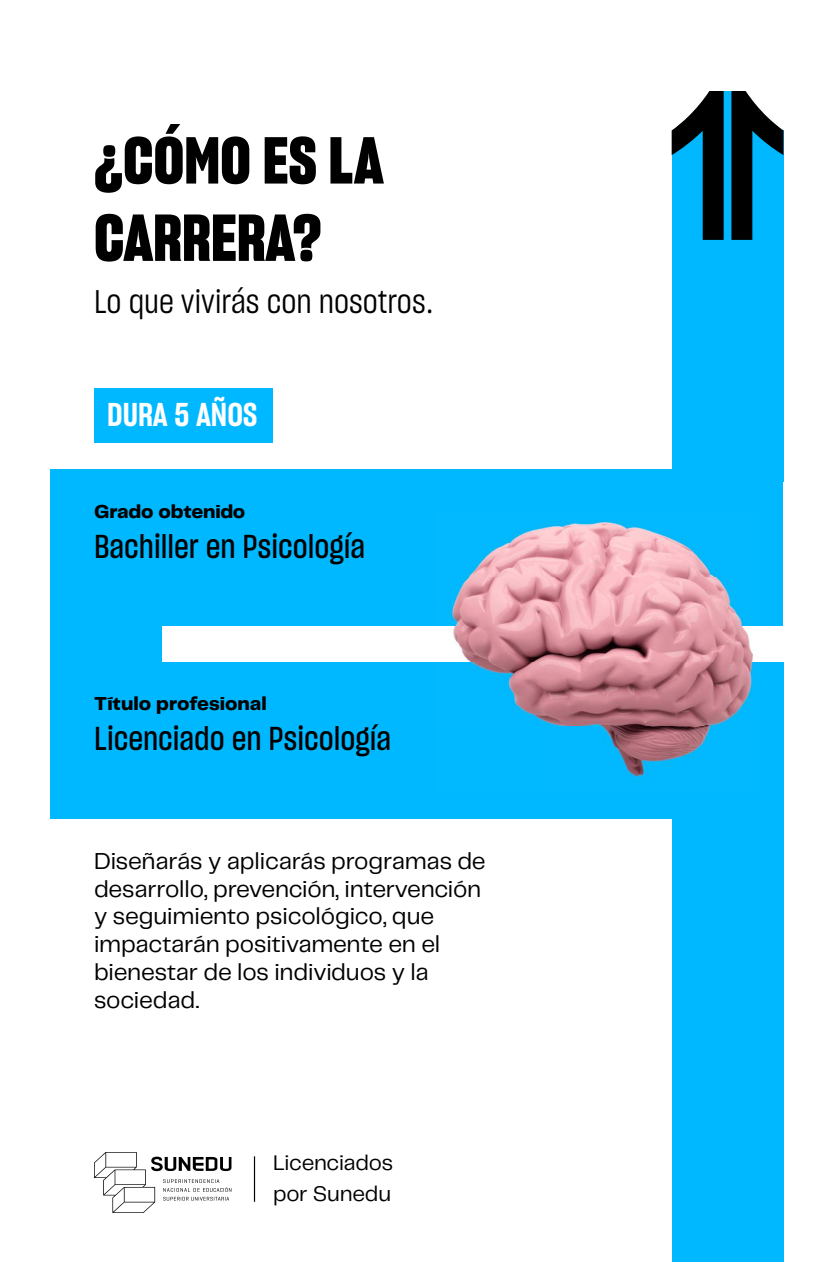
<style>
.page{position:relative;width:834px;height:1262px;background:#fff}
.page>*{position:absolute;margin:0;border:0;box-sizing:border-box;transform-origin:0 0}
.t1{font:64.45px/77.3px "Sharp Grotesk Bold 15";color:#000}
.t2{font:32.5px "Sharp Grotesk Medium 15";color:#000}
.t3{font:32.25px "Sharp Grotesk Book 15";color:#000}
.t4{font:32.25px "Sharp Grotesk Semi Bold 15";color:#fff}
.t5{font:24px/27.9px "Telegraf";letter-spacing:-.01em;color:#000}
.t6{font:22px/31.5px "Telegraf";letter-spacing:-.01em;color:#000}
.t7{font:800 19.5px "Telegraf";letter-spacing:-.005em;color:#000}
</style>
<div class="page">
<div style="left:94px;top:388px;width:178px;height:55px;background:#00b8ff"></div>
<svg style="left:94px;top:1152px;width:137px;height:61px"></svg>
<hr style="left:254px;top:1156px;width:1px;height:46px;background:#000">
<div style="left:672px;top:131px;width:111px;height:351px;background:#00b8ff"></div>
<div style="left:50px;top:618px;width:112px;height:52px;background:#00b8ff"></div>
<div style="left:672px;top:663px;width:112px;height:599px;background:#00b8ff"></div>
<div style="left:720px;top:91px;width:15px;height:123px;background:#00b8ff"></div>
<div style="left:50px;top:663px;width:733px;height:156px;background:#00b8ff"></div>
<div style="left:50px;top:469px;width:733px;height:156px;background:#00b8ff"></div>
<svg style="left:672px;top:91px;width:52px;height:149px"></svg>
<svg style="left:731px;top:91px;width:52px;height:149px"></svg>
<img style="left:435px;top:521px;width:323px;height:261px">
<h1 class="t1" style="left:94px;top:121px;width:291px">¿CÓMO ES LA<br>CARRERA?</h1>
<h3 class="t3" style="left:94px;top:279px;width:341px">Lo que vivirás con nosotros.</h3>
<h3 class="t4" style="left:107px;top:392px;width:152px">DURA 5 AÑOS</h3>
<p class="t7" style="left:94px;top:498px;width:153px">Grado obtenido</p>
<h2 class="t2" style="left:94px;top:524px;width:273px">Bachiller en Psicología</h2>
<p class="t7" style="left:94px;top:690px;width:174px">Título profesional</p>
<h2 class="t2" style="left:94px;top:715px;width:299px">Licenciado en Psicología</h2>
<p class="t5" style="left:94px;top:846px;width:393px">Diseñarás y aplicarás programas de desarrollo, prevención, intervención y seguimiento psicológico, que impactarán positivamente en el bienestar de los individuos y la sociedad.</p>
<p class="t6" style="left:273px;top:1146px;width:122px">Licenciados por Sunedu</p>
</div>
